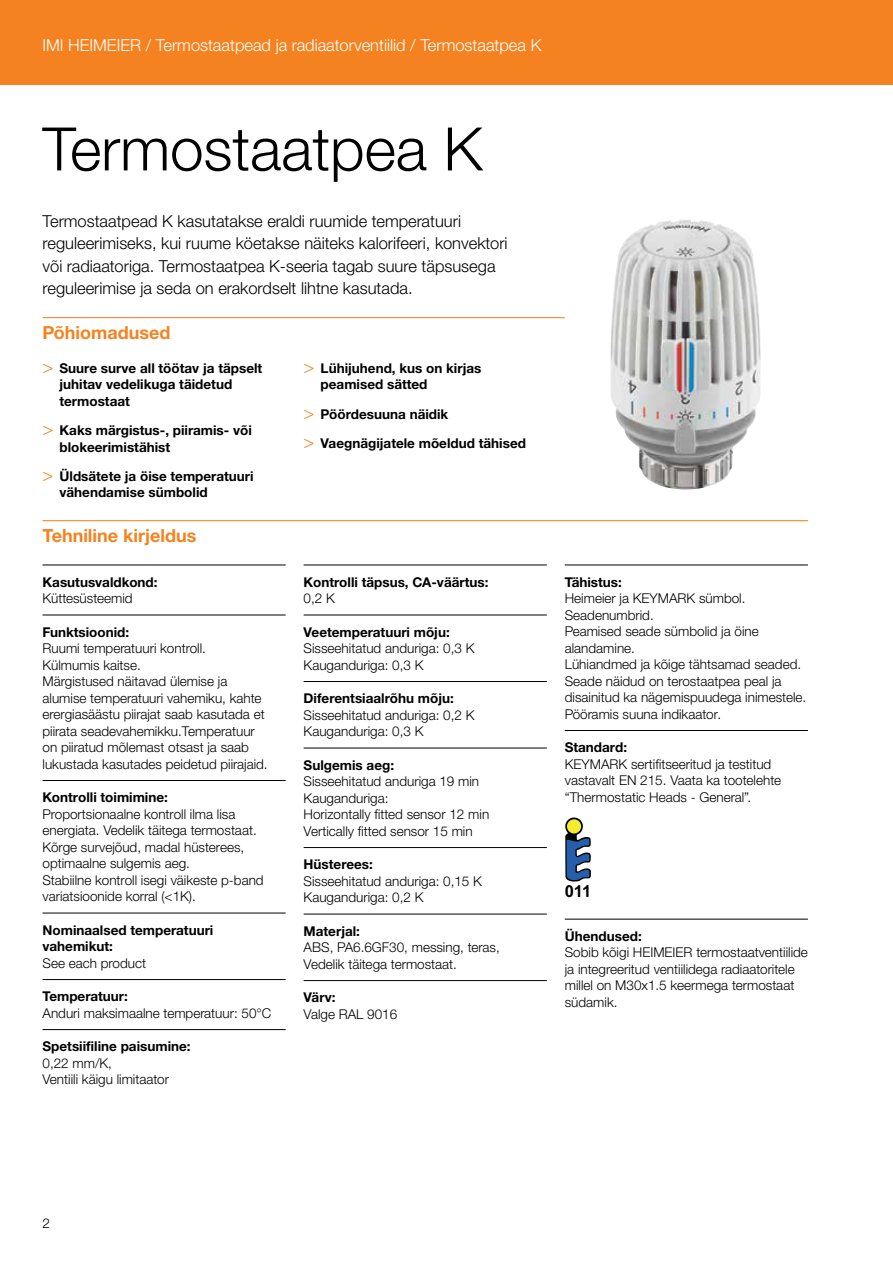
<style>
.page{position:relative;width:893px;height:1263px;background:#fff}
.page>*{position:absolute;margin:0;border:0;box-sizing:border-box;transform-origin:0 0}
.t1{font:300 60px "Helvetica Neue LTW1 G";color:#000}
.t2{font:700 18px "Helvetica Neue LTW1 G";color:#f58220}
.t3{font:300 16.5px/22.5px "Helvetica Neue LTW1 G";color:#000}
.t4{font:300 16.5px "Helvetica Neue LTW1 G";color:#fff}
.t5{font:700 16.5px "Arial";color:#000}
.t6{font:300 13.5px/16.5px "Helvetica Neue LTW1 G";color:#000}
.t7{font:700 13.5px/16.5px "Helvetica Neue LTW1 G";color:#000}
.s1{font-family:"Helvetica Neue LT Std";font-weight:300;font-size:18px;color:#f58220}
</style>
<div class="page">
<div style="left:0;top:0;width:893px;height:85px;background:#f58220"></div>
<hr style="left:43px;top:317px;width:522px;height:1px;background:#f58220">
<hr style="left:43px;top:520px;width:765px;height:1px;background:#f58220">
<hr style="left:43px;top:565px;width:243px;height:1px;background:#000">
<hr style="left:43px;top:615px;width:243px;height:1px;background:#000">
<hr style="left:43px;top:780px;width:243px;height:1px;background:#000">
<hr style="left:43px;top:913px;width:243px;height:1px;background:#000">
<hr style="left:43px;top:979px;width:243px;height:1px;background:#000">
<hr style="left:43px;top:1029px;width:243px;height:1px;background:#000">
<hr style="left:304px;top:565px;width:243px;height:1px;background:#000">
<hr style="left:304px;top:615px;width:243px;height:1px;background:#000">
<hr style="left:304px;top:681px;width:243px;height:1px;background:#000">
<hr style="left:304px;top:748px;width:243px;height:1px;background:#000">
<hr style="left:304px;top:847px;width:243px;height:1px;background:#000">
<hr style="left:304px;top:914px;width:243px;height:1px;background:#000">
<hr style="left:304px;top:980px;width:243px;height:1px;background:#000">
<hr style="left:565px;top:565px;width:243px;height:1px;background:#000">
<hr style="left:565px;top:730px;width:243px;height:1px;background:#000">
<hr style="left:565px;top:919px;width:243px;height:1px;background:#000">
<img style="left:610px;top:220px;width:151px;height:270px">
<svg style="left:565px;top:817px;width:26px;height:65px"></svg>
<div style="left:567px;top:819px;width:14px;height:14px;background:#f6ec2e;border-radius:50%"></div>
<p class="t4" style="left:43px;top:35px;width:500px">IMI HEIMEIER / Termostaatpead ja radiaatorventiilid / Termostaatpea K</p>
<h1 class="t1" style="left:43px;top:112px;width:441px">Termostaatpea K</h1>
<p class="t3" style="left:43px;top:210px;width:467px">Termostaatpead K kasutatakse eraldi ruumide temperatuuri reguleerimiseks, kui ruume köetakse näiteks kalorifeeri, konvektori või radiaatoriga. Termostaatpea K-seeria tagab suure täpsusega reguleerimise ja seda on erakordselt lihtne kasutada.</p>
<h2 class="t2" style="left:43px;top:322px;width:130px">Põhiomadused</h2>
<p class="t7" style="left:60px;top:360px;width:204px;text-indent:-17px"><span class="s1">&gt;</span> Suure surve all töötav ja täpselt juhitav vedelikuga täidetud termostaat</p>
<p class="t7" style="left:60px;top:422px;width:194px;text-indent:-17px"><span class="s1">&gt;</span> Kaks märgistus-, piiramis- või blokeerimistähist</p>
<p class="t7" style="left:60px;top:468px;width:196px;text-indent:-17px"><span class="s1">&gt;</span> Üldsätete ja öise temperatuuri vähendamise sümbolid</p>
<p class="t7" style="left:321px;top:360px;width:162px;text-indent:-17px"><span class="s1">&gt;</span> Lühijuhend, kus on kirjas peamised sätted</p>
<p class="t7" style="left:304px;top:399px;width:224px;line-height:29.2px"><span class="s1">&gt;</span> Pöördesuuna näidik<br><span class="s1">&gt;</span> Vaegnägijatele mõeldud tähised</p>
<h2 class="t2" style="left:43px;top:525px;width:156px">Tehniline kirjeldus</h2>
<p class="t7" style="left:43px;top:573px;width:117px">Kasutusvaldkond:</p>
<p class="t6" style="left:43px;top:590px;width:92px">Küttesüsteemid</p>
<p class="t7" style="left:43px;top:623px;width:88px">Funktsioonid:</p>
<p class="t6" style="left:43px;top:640px;width:227px">Ruumi temperatuuri kontroll.<br>Külmumis kaitse.<br>Märgistused näitavad ülemise ja alumise temperatuuri vahemiku, kahte erergiasäästu piirajat saab kasutada et piirata seadevahemikku.Temperatuur on piiratud mõlemast otsast ja saab lukustada kasutades peidetud piirajaid.</p>
<p class="t7" style="left:43px;top:789px;width:127px">Kontrolli toimimine:</p>
<p class="t6" style="left:43px;top:805px;width:223px">Proportsionaalne kontroll ilma lisa energiata. Vedelik täitega termostaat.<br>Kõrge survejõud, madal hüsterees, optimaalne sulgemis aeg.<br>Stabiilne kontroll isegi väikeste p-band variatsioonide korral (&lt;1K).</p>
<p class="t7" style="left:43px;top:921px;width:172px">Nominaalsed temperatuuri vahemikut:</p>
<p class="t6" style="left:43px;top:954px;width:105px">See each product</p>
<p class="t7" style="left:43px;top:988px;width:87px">Temperatuur:</p>
<p class="t6" style="left:43px;top:1004px;width:230px">Anduri maksimaalne temperatuur: 50°C</p>
<p class="t7" style="left:43px;top:1038px;width:150px">Spetsiifiline paisumine:</p>
<p class="t6" style="left:43px;top:1054px;width:128px">0,22 mm/K,<br>Ventiili käigu limitaator</p>
<p class="t7" style="left:304px;top:573px;width:186px">Kontrolli täpsus, CA-väärtus:</p>
<p class="t6" style="left:304px;top:590px;width:33px">0,2 K</p>
<p class="t7" style="left:304px;top:623px;width:148px">Veetemperatuuri mõju:</p>
<p class="t6" style="left:304px;top:640px;width:172px">Sisseehitatud anduriga: 0,3 K<br>Kauganduriga: 0,3 K</p>
<p class="t7" style="left:304px;top:690px;width:152px">Diferentsiaalrõhu mõju:</p>
<p class="t6" style="left:304px;top:706px;width:172px">Sisseehitatud anduriga: 0,2 K<br>Kauganduriga: 0,3 K</p>
<p class="t7" style="left:304px;top:756px;width:92px">Sulgemis aeg:</p>
<p class="t6" style="left:304px;top:773px;width:187px">Sisseehitatud anduriga 19 min<br>Kauganduriga:<br>Horizontally fitted sensor 12 min<br>Vertically fitted sensor 15 min</p>
<p class="t7" style="left:304px;top:856px;width:71px">Hüsterees:</p>
<p class="t6" style="left:304px;top:872px;width:180px">Sisseehitatud anduriga: 0,15 K<br>Kauganduriga: 0,2 K</p>
<p class="t7" style="left:304px;top:922px;width:58px">Materjal:</p>
<p class="t6" style="left:304px;top:939px;width:198px">ABS, PA6.6GF30, messing, teras,<br>Vedelik täitega termostaat.</p>
<p class="t7" style="left:304px;top:989px;width:33px">Värv:</p>
<p class="t6" style="left:304px;top:1005px;width:95px">Valge RAL 9016</p>
<p class="t7" style="left:565px;top:573px;width:59px">Tähistus:</p>
<p class="t6" style="left:565px;top:590px;width:243px">Heimeier ja KEYMARK sümbol.<br>Seadenumbrid.<br>Peamised seade sümbolid ja öine alandamine.<br>Lühiandmed ja kõige tähtsamad seaded.<br>Seade näidud on terostaatpea peal ja disainitud ka nägemispuudega inimestele.<br>Pööramis suuna indikaator.</p>
<p class="t7" style="left:565px;top:739px;width:64px">Standard:</p>
<p class="t6" style="left:565px;top:755px;width:218px">KEYMARK sertifitseeritud ja testitud vastavalt EN 215. Vaata ka tootelehte “Thermostatic Heads - General”.</p>
<p class="t5" style="left:565px;top:880px;width:28px">011</p>
<p class="t7" style="left:565px;top:928px;width:79px">Ühendused:</p>
<p class="t6" style="left:565px;top:944px;width:245px">Sobib kõigi HEIMEIER termostaatventiilide ja integreeritud ventiilidega radiaatoritele millel on M30x1.5 keermega termostaat südamik.</p>
<p class="t6" style="left:43px;top:1215px;width:9px">2</p>
</div>
